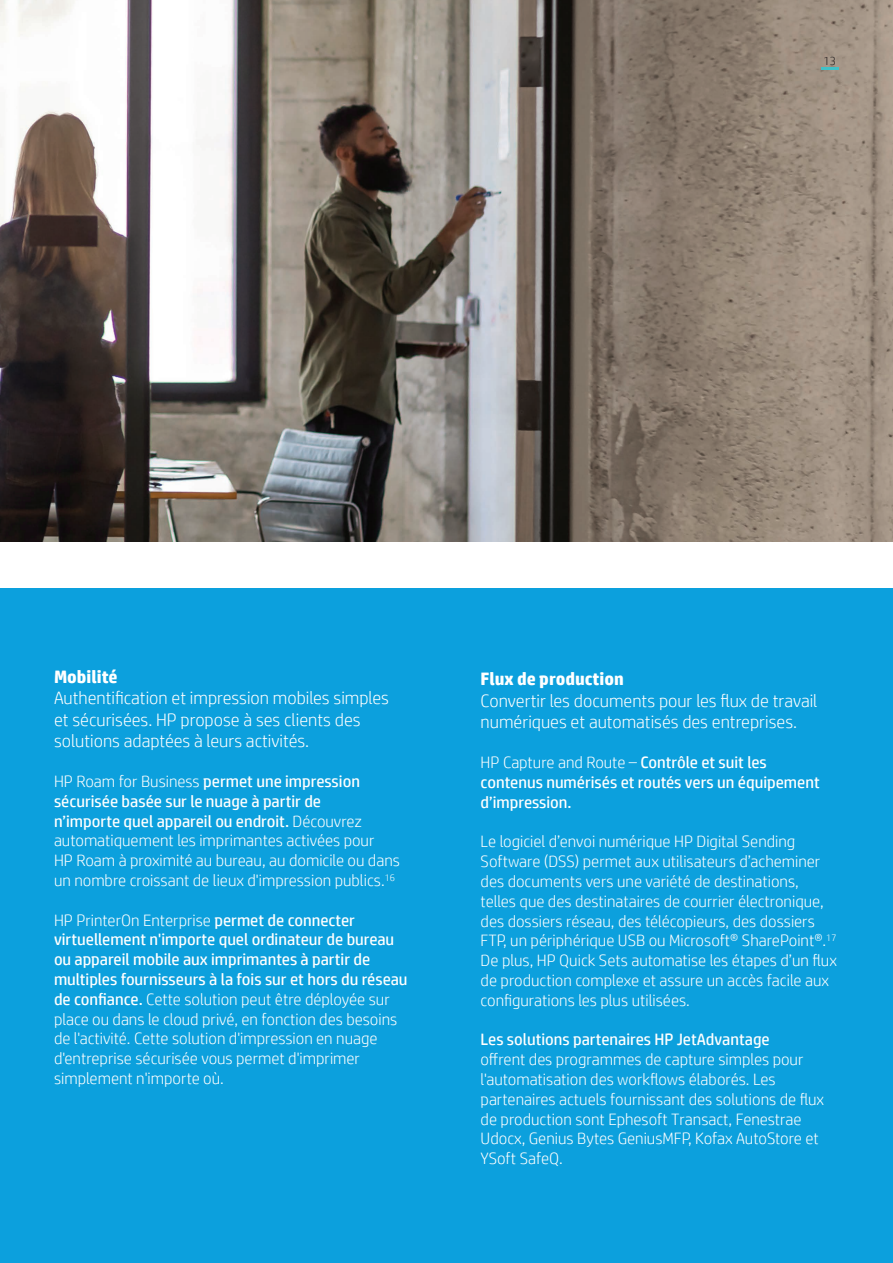
<style>
.page{position:relative;width:893px;height:1263px;background:#fff}
.page>*{position:absolute;margin:0;border:0;box-sizing:border-box;transform-origin:0 0}
.t1{font:300 18px/21.6px "HP Simplified";color:#fff}
.t2{font:700 18px "HP Simplified";color:#fff}
.t3{font:300 16.5px/19.8px "HP Simplified";color:#fff}
.t4{font:16.5px/19.8px "HP Simplified";color:#fff}
.t5{font:300 12px "HP Simplified";color:#231f20}
.s1{font-weight:400}
.s2{font-weight:300}
</style>
<div class="page">
<div style="left:0;top:553px;width:893px;height:710px;background:#0ca0dd"></div>
<img style="left:0;top:0;width:893px;height:542px">
<div style="left:0;top:543px;width:893px;height:45px;background:#fff"></div>
<hr style="left:821px;top:67px;width:17px;height:3px;background:#40c1c8">
<p class="t5" style="left:823px;top:53px;width:14px">13</p>
<p class="t2" style="left:54px;top:664px;width:65px">Mobilité</p>
<p class="t1" style="left:54px;top:687px;width:336px">Authentification et impression mobiles simples et sécurisées. HP propose à ses clients des solutions adaptées à leurs activités.</p>
<p class="t3" style="left:54px;top:771px;width:347px">HP Roam for Business <span class="s1">permet une impression sécurisée basée sur le nuage à partir de<br>n’importe quel appareil ou endroit.</span> Découvrez automatiquement les imprimantes activées pour<br>HP Roam à proximité au bureau, au domicile ou dans un nombre croissant de lieux d'impression publics.<sup>16</sup></p>
<p class="t3" style="left:54px;top:909px;width:355px">HP PrinterOn Enterprise <span class="s1">permet de connecter virtuellement n'importe quel ordinateur de bureau ou appareil mobile aux imprimantes à partir de multiples fournisseurs à la fois sur et hors du réseau de confiance.</span> Cette solution peut être déployée sur place ou dans le cloud privé, en fonction des besoins de l'activité. Cette solution d'impression en nuage d'entreprise sécurisée vous permet d'imprimer simplement n'importe où.</p>
<p class="t2" style="left:481px;top:667px;width:145px">Flux de production</p>
<p class="t1" style="left:481px;top:689px;width:338px">Convertir les documents pour les flux de travail numériques et automatisés des entreprises.</p>
<p class="t4" style="left:481px;top:752px;width:341px"><span class="s2">HP Capture and Route –</span> Contrôle et suit les contenus numérisés et routés vers un équipement d’impression.</p>
<p class="t3" style="left:481px;top:831px;width:358px">Le logiciel d’envoi numérique HP Digital Sending Software (DSS) permet aux utilisateurs d’acheminer des documents vers une variété de destinations, telles que des destinataires de courrier électronique, des dossiers réseau, des télécopieurs, des dossiers FTP, un périphérique USB ou Microsoft® SharePoint®.<sup>17<br></sup>De plus, HP Quick Sets automatise les étapes d’un flux de production complexe et assure un accès facile aux configurations les plus utilisées.</p>
<p class="t4" style="left:481px;top:1029px;width:291px">Les solutions partenaires HP JetAdvantage</p>
<p class="t3" style="left:481px;top:1049px;width:345px">offrent des programmes de capture simples pour l'automatisation des workflows élaborés. Les partenaires actuels fournissant des solutions de flux de production sont Ephesoft Transact, Fenestrae Udocx, Genius Bytes GeniusMFP, Kofax AutoStore et YSoft SafeQ.</p>
</div>
